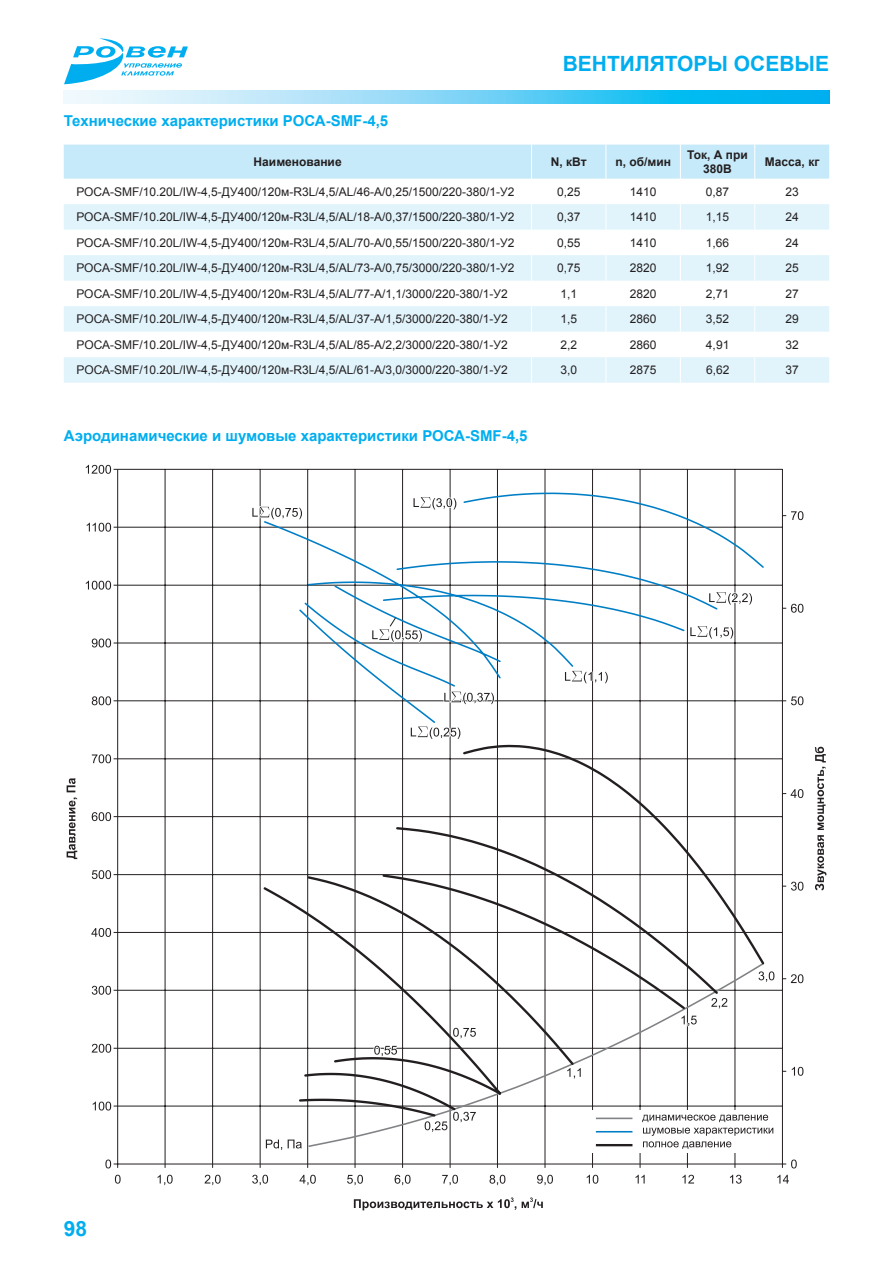
<style>
.page{position:relative;width:893px;height:1263px;background:#fff}
.page>*{position:absolute;margin:0;border:0;box-sizing:border-box;transform-origin:0 0}
.t1{font:700 21px "Arial";color:#00aeef}
.t2{font:700 15px "Arial";color:#00aeef}
.t3{font:12px "Arial";color:#231f20}
.t4{font:700 12px/14.4px "Arial";color:#231f20;text-align:center}
</style>
<div class="page">
<svg style="left:64px;top:90px;width:765px;height:13px;background:#76d5f6"></svg>
<svg style="left:64px;top:38px;width:124px;height:46px"></svg>
<hr style="left:114px;top:469px;width:668px;height:1px;background:#231f20">
<hr style="left:114px;top:527px;width:668px;height:1px;background:#231f20">
<hr style="left:114px;top:585px;width:668px;height:1px;background:#231f20">
<hr style="left:114px;top:643px;width:668px;height:1px;background:#231f20">
<hr style="left:114px;top:700px;width:668px;height:1px;background:#231f20">
<hr style="left:114px;top:758px;width:668px;height:1px;background:#231f20">
<hr style="left:114px;top:816px;width:668px;height:1px;background:#231f20">
<hr style="left:114px;top:874px;width:668px;height:1px;background:#231f20">
<hr style="left:114px;top:932px;width:668px;height:1px;background:#231f20">
<hr style="left:114px;top:990px;width:668px;height:1px;background:#231f20">
<hr style="left:114px;top:1048px;width:668px;height:1px;background:#231f20">
<hr style="left:114px;top:1106px;width:668px;height:1px;background:#231f20">
<hr style="left:782px;top:469px;width:1px;height:699px;background:#231f20">
<hr style="left:735px;top:469px;width:1px;height:699px;background:#231f20">
<hr style="left:687px;top:469px;width:1px;height:699px;background:#231f20">
<hr style="left:640px;top:469px;width:1px;height:699px;background:#231f20">
<hr style="left:592px;top:469px;width:1px;height:699px;background:#231f20">
<hr style="left:545px;top:469px;width:1px;height:699px;background:#231f20">
<hr style="left:497px;top:469px;width:1px;height:699px;background:#231f20">
<hr style="left:450px;top:469px;width:1px;height:699px;background:#231f20">
<hr style="left:402px;top:469px;width:1px;height:699px;background:#231f20">
<hr style="left:355px;top:469px;width:1px;height:699px;background:#231f20">
<hr style="left:307px;top:469px;width:1px;height:699px;background:#231f20">
<hr style="left:260px;top:469px;width:1px;height:699px;background:#231f20">
<hr style="left:212px;top:469px;width:1px;height:699px;background:#231f20">
<hr style="left:165px;top:469px;width:1px;height:699px;background:#231f20">
<svg style="left:263px;top:492px;width:502px;height:232px"></svg>
<svg style="left:307px;top:1118px;width:239px;height:30px"></svg>
<hr style="left:117px;top:469px;width:1px;height:699px;background:#231f20">
<hr style="left:114px;top:1164px;width:669px;height:1px;background:#231f20">
<svg style="left:354px;top:1197px;width:162px;height:13px"></svg>
<svg style="left:522px;top:1197px;width:21px;height:11px"></svg>
<svg style="left:158px;top:1175px;width:15px;height:10px"></svg>
<svg style="left:252px;top:1175px;width:16px;height:10px"></svg>
<svg style="left:395px;top:1175px;width:16px;height:10px"></svg>
<svg style="left:67px;top:778px;width:10px;height:81px"></svg>
<svg style="left:92px;top:1044px;width:19px;height:9px"></svg>
<svg style="left:92px;top:986px;width:19px;height:9px"></svg>
<svg style="left:86px;top:581px;width:25px;height:9px"></svg>
<svg style="left:86px;top:465px;width:25px;height:9px"></svg>
<svg style="left:93px;top:1101px;width:18px;height:9px"></svg>
<svg style="left:105px;top:1159px;width:6px;height:9px"></svg>
<svg style="left:347px;top:1175px;width:16px;height:10px"></svg>
<svg style="left:300px;top:1175px;width:16px;height:10px"></svg>
<svg style="left:87px;top:523px;width:24px;height:9px"></svg>
<svg style="left:91px;top:928px;width:20px;height:9px"></svg>
<svg style="left:92px;top:870px;width:19px;height:9px"></svg>
<svg style="left:92px;top:812px;width:19px;height:9px"></svg>
<svg style="left:92px;top:754px;width:19px;height:9px"></svg>
<svg style="left:92px;top:696px;width:19px;height:9px"></svg>
<svg style="left:92px;top:638px;width:19px;height:9px"></svg>
<svg style="left:782px;top:1159px;width:15px;height:9px"></svg>
<svg style="left:792px;top:1067px;width:11px;height:9px"></svg>
<svg style="left:783px;top:974px;width:20px;height:9px"></svg>
<svg style="left:783px;top:882px;width:20px;height:9px"></svg>
<svg style="left:783px;top:789px;width:20px;height:9px"></svg>
<svg style="left:783px;top:696px;width:20px;height:9px"></svg>
<svg style="left:783px;top:604px;width:20px;height:9px"></svg>
<svg style="left:783px;top:511px;width:20px;height:9px"></svg>
<svg style="left:815px;top:747px;width:11px;height:143px"></svg>
<svg style="left:115px;top:1175px;width:6px;height:9px"></svg>
<svg style="left:205px;top:1175px;width:16px;height:10px"></svg>
<svg style="left:442px;top:1175px;width:16px;height:10px"></svg>
<svg style="left:489px;top:1175px;width:16px;height:10px"></svg>
<svg style="left:537px;top:1175px;width:16px;height:10px"></svg>
<svg style="left:587px;top:1175px;width:11px;height:9px"></svg>
<svg style="left:777px;top:1175px;width:12px;height:8px"></svg>
<svg style="left:261px;top:743px;width:505px;height:375px"></svg>
<svg style="left:635px;top:1175px;width:10px;height:8px"></svg>
<svg style="left:682px;top:1175px;width:12px;height:8px"></svg>
<svg style="left:730px;top:1175px;width:12px;height:9px"></svg>
<svg style="left:265px;top:1139px;width:37px;height:11px"></svg>
<svg style="left:423px;top:1090px;width:55px;height:44px"></svg>
<svg style="left:372px;top:1044px;width:27px;height:14px"></svg>
<svg style="left:451px;top:1026px;width:27px;height:14px"></svg>
<svg style="left:566px;top:1066px;width:16px;height:14px"></svg>
<svg style="left:680px;top:1014px;width:19px;height:14px"></svg>
<svg style="left:710px;top:996px;width:19px;height:14px"></svg>
<svg style="left:757px;top:950px;width:18px;height:34px"></svg>
<svg style="left:412px;top:476px;width:46px;height:36px"></svg>
<svg style="left:708px;top:591px;width:46px;height:16px"></svg>
<svg style="left:689px;top:625px;width:46px;height:16px"></svg>
<svg style="left:252px;top:505px;width:52px;height:16px"></svg>
<svg style="left:410px;top:725px;width:51px;height:16px"></svg>
<svg style="left:443px;top:671px;width:53px;height:35px"></svg>
<svg style="left:563px;top:669px;width:47px;height:16px"></svg>
<svg style="left:371px;top:617px;width:53px;height:27px"></svg>
<div style="left:592px;top:1110px;width:187px;height:42px;background:#fff"></div>
<hr style="left:596px;top:1117px;width:36px;height:2px;background:#808285">
<hr style="left:596px;top:1131px;width:36px;height:1px;background:#007ec5">
<hr style="left:596px;top:1144px;width:36px;height:2px;background:#231f20">
<svg style="left:641px;top:1106px;width:134px;height:43px"></svg>
<svg style="left:64px;top:145px;width:765px;height:238px"></svg>
<p class="t2" style="left:64px;top:110px;width:326px">Технические характеристики РОСА-SMF-4,5</p>
<h1 class="t1" style="left:563px;top:49px;width:268px">вентиляторы осевые</h1>
<p class="t4" style="left:254px;top:155px;width:90px">Наименование</p>
<p class="t4" style="left:551px;top:155px;width:37px">N, кВт</p>
<p class="t4" style="left:615px;top:155px;width:57px">n, об/мин</p>
<p class="t4" style="left:687px;top:148px;width:62px">Ток, А при<br>380В</p>
<p class="t4" style="left:765px;top:155px;width:56px">Масса, кг</p>
<p class="t3" style="left:77px;top:184px;width:439px">РОСА-SMF/10.20L/IW-4,5-ДУ400/120м-R3L/4,5/AL/46-А/0,25/1500/220-380/1-У2</p>
<p class="t3" style="left:557px;top:184px;width:25px">0,25</p>
<p class="t3" style="left:630px;top:184px;width:28px">1410</p>
<p class="t3" style="left:706px;top:184px;width:25px">0,87</p>
<p class="t3" style="left:785px;top:184px;width:15px">23</p>
<p class="t3" style="left:77px;top:209px;width:439px">РОСА-SMF/10.20L/IW-4,5-ДУ400/120м-R3L/4,5/AL/18-А/0,37/1500/220-380/1-У2</p>
<p class="t3" style="left:557px;top:209px;width:25px">0,37</p>
<p class="t3" style="left:630px;top:209px;width:28px">1410</p>
<p class="t3" style="left:706px;top:209px;width:25px">1,15</p>
<p class="t3" style="left:785px;top:209px;width:15px">24</p>
<p class="t3" style="left:77px;top:235px;width:439px">РОСА-SMF/10.20L/IW-4,5-ДУ400/120м-R3L/4,5/AL/70-А/0,55/1500/220-380/1-У2</p>
<p class="t3" style="left:557px;top:235px;width:25px">0,55</p>
<p class="t3" style="left:630px;top:235px;width:28px">1410</p>
<p class="t3" style="left:706px;top:235px;width:25px">1,66</p>
<p class="t3" style="left:785px;top:235px;width:15px">24</p>
<p class="t3" style="left:77px;top:260px;width:439px">РОСА-SMF/10.20L/IW-4,5-ДУ400/120м-R3L/4,5/AL/73-А/0,75/3000/220-380/1-У2</p>
<p class="t3" style="left:557px;top:260px;width:25px">0,75</p>
<p class="t3" style="left:630px;top:260px;width:28px">2820</p>
<p class="t3" style="left:706px;top:260px;width:25px">1,92</p>
<p class="t3" style="left:785px;top:260px;width:15px">25</p>
<p class="t3" style="left:77px;top:286px;width:433px">РОСА-SMF/10.20L/IW-4,5-ДУ400/120м-R3L/4,5/AL/77-А/1,1/3000/220-380/1-У2</p>
<p class="t3" style="left:560px;top:286px;width:18px">1,1</p>
<p class="t3" style="left:630px;top:286px;width:28px">2820</p>
<p class="t3" style="left:706px;top:286px;width:25px">2,71</p>
<p class="t3" style="left:785px;top:286px;width:15px">27</p>
<p class="t3" style="left:77px;top:311px;width:433px">РОСА-SMF/10.20L/IW-4,5-ДУ400/120м-R3L/4,5/AL/37-А/1,5/3000/220-380/1-У2</p>
<p class="t3" style="left:560px;top:311px;width:18px">1,5</p>
<p class="t3" style="left:630px;top:311px;width:28px">2860</p>
<p class="t3" style="left:706px;top:311px;width:25px">3,52</p>
<p class="t3" style="left:785px;top:311px;width:15px">29</p>
<p class="t3" style="left:77px;top:337px;width:433px">РОСА-SMF/10.20L/IW-4,5-ДУ400/120м-R3L/4,5/AL/85-А/2,2/3000/220-380/1-У2</p>
<p class="t3" style="left:560px;top:337px;width:18px">2,2</p>
<p class="t3" style="left:630px;top:337px;width:28px">2860</p>
<p class="t3" style="left:706px;top:337px;width:25px">4,91</p>
<p class="t3" style="left:785px;top:337px;width:15px">32</p>
<p class="t3" style="left:77px;top:362px;width:433px">РОСА-SMF/10.20L/IW-4,5-ДУ400/120м-R3L/4,5/AL/61-А/3,0/3000/220-380/1-У2</p>
<p class="t3" style="left:560px;top:362px;width:18px">3,0</p>
<p class="t3" style="left:630px;top:362px;width:28px">2875</p>
<p class="t3" style="left:706px;top:362px;width:25px">6,62</p>
<p class="t3" style="left:785px;top:362px;width:15px">37</p>
<p class="t2" style="left:64px;top:426px;width:465px">Аэродинамические и шумовые характеристики РОСА-SMF-4,5</p>
<h1 class="t1" style="left:64px;top:1214px;width:25px">98</h1>
</div>
